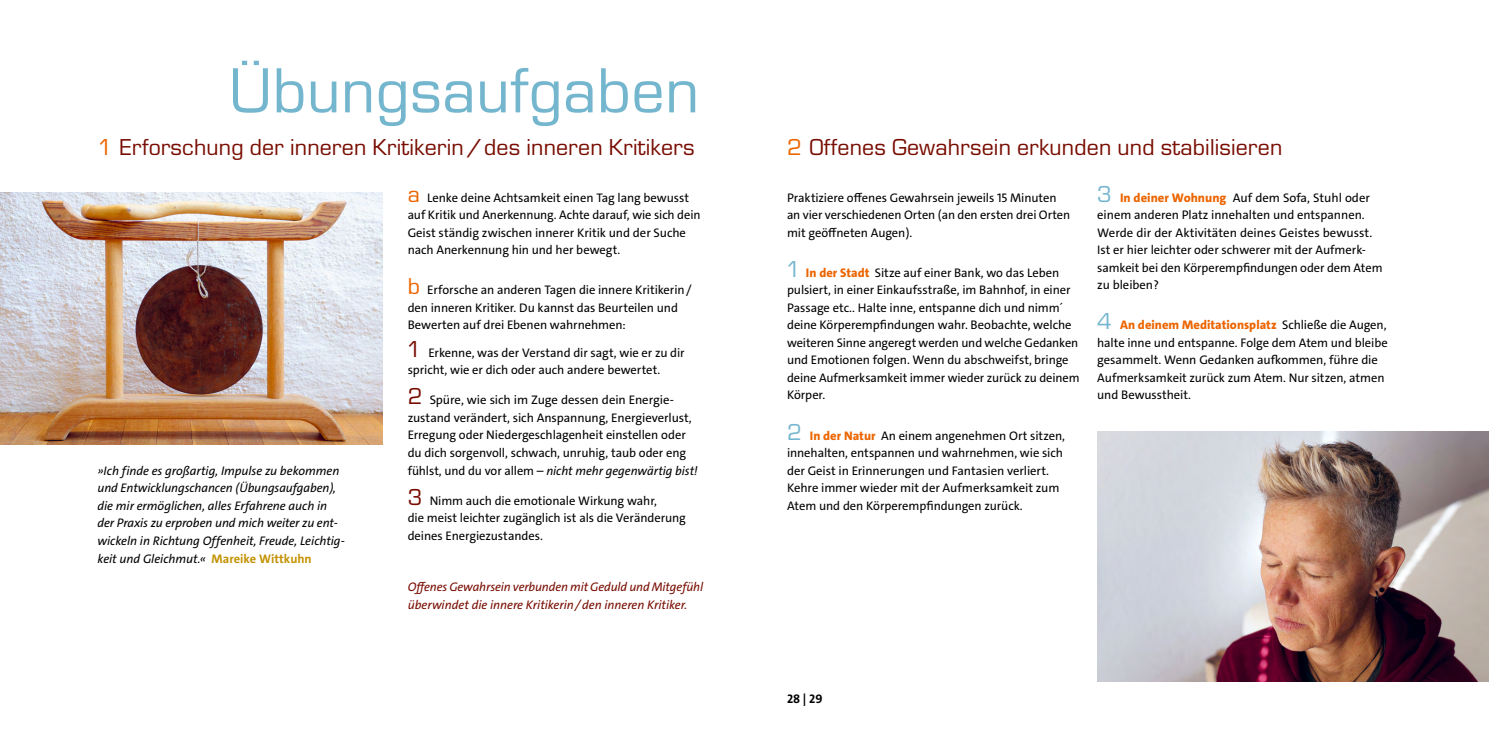
<style>
.page{position:relative;width:1489px;height:745px;background:#fff}
.page>*{position:absolute;margin:0;border:0;box-sizing:border-box;transform-origin:0 0}
.t1{font:58.75px "Eurostile LT Std";letter-spacing:.01em;color:#75b6cf}
.t2{font:21.25px "Eurostile LT Std";letter-spacing:.01em;color:#780c00}
.t3{font:12.5px/17.5px "The Sans C4 s";letter-spacing:-.005em;color:#000}
.t4{font:italic 12.5px/17.6px "The Sans C4 s";letter-spacing:-.005em;color:#000}
.t5{font:italic 12.5px/17.5px "The Sans C4 s";letter-spacing:-.01em;color:#780c00}
.t6{font:700 12.5px "The Sans C4 s";color:#000}
.s1{color:#ec6500}
.s2{font-weight:700;font-style:normal;color:#c39101}
.s3{font-family:"Eurostile LT Std";font-size:21.25px;color:#ec6500}
.s4{font-family:"Eurostile LT Std";font-size:21.25px;color:#780c00}
.s5{font-style:italic}
.s6{font-family:"Eurostile LT Std";font-size:21.25px;color:#75b6cf}
.s7{font-weight:800;color:#ec6500}
</style>
<div class="page">
<img style="left:0;top:193px;width:383px;height:251px">
<img style="left:1097px;top:431px;width:391px;height:249px">
<h1 class="t1" style="left:229px;top:55px;width:472px">Übungsaufgaben</h1>
<h2 class="t2" style="left:97px;top:134px;width:598px"><span class="s1">1</span> Erforschung der inneren Kritikerin / des inneren Kritikers</h2>
<p class="t4" style="left:97px;top:461px;width:249px">»Ich finde es großartig, Impulse zu bekommen und Entwicklungschancen (Übungsaufgaben), die mir ermöglichen, alles Erfahrene auch in der Praxis zu erproben und mich weiter zu ent&shy;wickeln in Richtung Offenheit, Freude, Leichtig&shy;keit und Gleichmut.« <span class="s2">Mareike Wittkuhn</span></p>
<p class="t3" style="left:407px;top:189px;width:294px"><span class="s3">a</span> Lenke deine Achtsamkeit einen Tag lang bewusst auf Kritik und Anerkennung. Achte darauf, wie sich dein Geist ständig zwischen innerer Kritik und der Suche nach Anerkennung hin und her bewegt.</p>
<p class="t3" style="left:407px;top:281px;width:285px"><span class="s3">b</span> Erforsche an anderen Tagen die innere Kritikerin / den inneren Kritiker. Du kannst das Beurteilen und<br>Bewerten auf drei Ebenen wahrnehmen:</p>
<p class="t3" style="left:406px;top:344px;width:280px"><span class="s4">1</span> Erkenne, was der Verstand dir sagt, wie er zu dir spricht, wie er dich oder auch andere bewertet.</p>
<p class="t3" style="left:407px;top:391px;width:291px"><span class="s4">2</span> Spüre, wie sich im Zuge dessen dein Energie&shy;zustand verändert, sich Anspannung, Energieverlust, Erregung oder Niedergeschlagenheit einstellen oder du dich sorgenvoll, schwach, unruhig, taub oder eng fühlst, und du vor allem – <span class="s5">nicht mehr gegenwärtig bist!</span></p>
<p class="t3" style="left:407px;top:491px;width:280px"><span class="s4">3</span> Nimm auch die emotionale Wirkung wahr,<br>die meist leichter zugänglich ist als die Veränderung deines Energiezustandes.</p>
<p class="t5" style="left:407px;top:578px;width:297px">Offenes Gewahrsein verbunden mit Geduld und Mitgefühl überwindet die innere Kritikerin / den inneren Kritiker.</p>
<h2 class="t2" style="left:787px;top:134px;width:497px"><span class="s1">2</span> Offenes Gewahrsein erkunden und stabilisieren</h2>
<p class="t3" style="left:787px;top:189px;width:285px">Praktiziere offenes Gewahrsein jeweils 15 Minuten an vier verschiedenen Orten (an den ersten drei Orten mit geöffneten Augen).</p>
<p class="t3" style="left:785px;top:264px;width:295px"><span class="s6">1</span> <span class="s7">In der Stadt</span> Sitze auf einer Bank, wo das Leben pulsiert, in einer Einkaufsstraße, im Bahnhof, in einer Passage etc.. Halte inne, entspanne dich und nimm´ deine Körperempfindungen wahr. Beobachte, welche weiteren Sinne angeregt werden und welche Gedanken und Emotionen folgen. Wenn du abschweifst, bringe deine Aufmerksamkeit immer wieder zurück zu deinem Körper.</p>
<p class="t3" style="left:787px;top:426px;width:279px"><span class="s6">2</span> <span class="s7">In der Natur</span> An einem angenehmen Ort sitzen, innehalten, entspannen und wahrnehmen, wie sich der Geist in Erinnerungen und Fantasien verliert.<br>Kehre immer wieder mit der Aufmerksamkeit zum Atem und den Körperempfindungen zurück.</p>
<p class="t3" style="left:1097px;top:189px;width:287px"><span class="s6">3</span> <span class="s7">In deiner Wohnung</span> Auf dem Sofa, Stuhl oder einem anderen Platz innehalten und entspannen.<br>Werde dir der Aktivitäten deines Geistes bewusst.<br>Ist er hier leichter oder schwerer mit der Aufmerk&shy;samkeit bei den Körperempfindungen oder dem Atem zu bleiben?</p>
<p class="t3" style="left:1097px;top:316px;width:292px"><span class="s6">4</span> <span class="s7">An deinem Meditationsplatz</span> Schließe die Augen, halte inne und entspanne. Folge dem Atem und bleibe gesammelt. Wenn Gedanken aufkommen, führe die Aufmerksamkeit zurück zum Atem. Nur sitzen, atmen und Bewusstheit.</p>
<p class="t6" style="left:787px;top:690px;width:37px">28 | 29</p>
</div>
